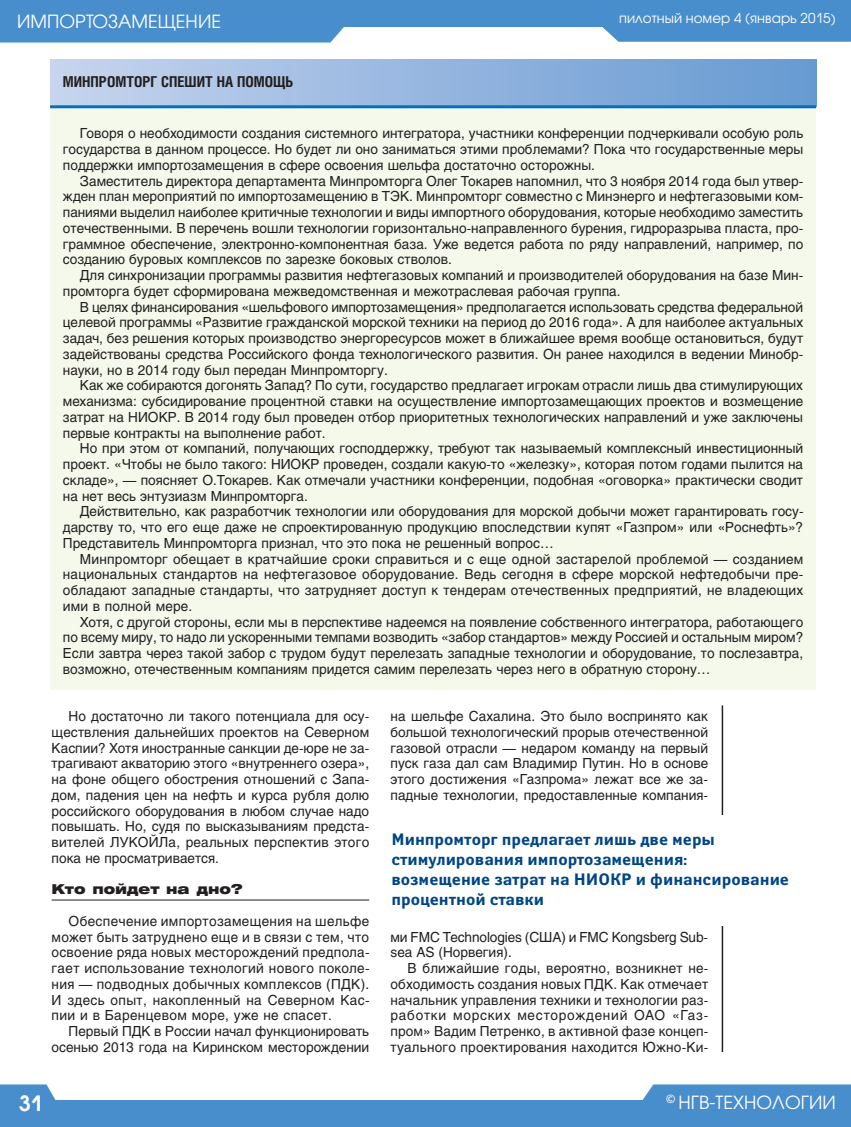
<style>
.page{position:relative;width:851px;height:1127px;background:#fff}
.page>*{position:absolute;margin:0;border:0;box-sizing:border-box;transform-origin:0 0}
.t1{font:600 21px "Avant Garde Gothic C";color:#fff}
.t2{font:18px "Avant Garde Gothic C";letter-spacing:.005em;color:#fff}
.t3{font:700 16.5px/19.8px "Yanus C";color:#004584}
.t4{font:700 15px "Helios Cond";color:#231f20}
.t5{font:13.8px/15.8px "Helios";color:#231f20;text-align:justify}
.t6{font:13.5px "Avant Garde Gothic C";letter-spacing:.005em;color:#fff}
.t7{font:900 13.5px "Helios Ext";letter-spacing:.005em;color:#231f20}
</style>
<div class="page">
<svg style="left:0;top:0;width:367px;height:43px;background:#5897d0"></svg>
<div style="left:39px;top:0;width:811px;height:26px;background:#498ecc"></div>
<svg style="left:573px;top:0;width:278px;height:42px"></svg>
<svg style="left:0;top:1084px;width:56px;height:43px;background:#5294ce"></svg>
<div style="left:39px;top:1100px;width:811px;height:27px;background:#498ecc"></div>
<svg style="left:642px;top:1084px;width:209px;height:43px"></svg>
<hr style="left:52px;top:899px;width:317px;height:1px;background:#231f20">
<hr style="left:721px;top:705px;width:2px;height:347px;background:#231f20">
<div style="left:50px;top:106px;width:765px;height:584px;background:#f4f9eb"></div>
<div style="left:50px;top:60px;width:765px;height:47px;background:linear-gradient(to right,#c6d4ee,#6699d2)"></div>
<hr style="left:50px;top:105px;width:765px;height:3px;background:#0071bc">
<div style="left:391px;top:816px;width:408px;height:110px;background:#fff"></div>
<h2 class="t2" style="left:17px;top:15px;width:205px">ИМПОРТОЗАМЕЩЕНИЕ</h2>
<p class="t6" style="left:619px;top:13px;width:218px">пилотный номер 4 (январь 2015)</p>
<p class="t4" style="left:63px;top:76px;width:232px">МИНПРОМТОРГ СПЕШИТ НА ПОМОЩЬ</p>
<p class="t5" style="left:63px;top:127px;width:741px;text-indent:17px">Говоря о необходимости создания системного интегратора, участники конференции подчеркивали особую роль государства в данном процессе. Но будет ли оно заниматься этими проблемами? Пока что государственные меры поддержки импортозамещения в сфере освоения шельфа достаточно осторожны.</p>
<p class="t5" style="left:63px;top:174px;width:741px;text-indent:17px">Заместитель директора департамента Минпромторга Олег Токарев напомнил, что 3 ноября 2014 года был утвер&shy;жден план мероприятий по импортозамещению в ТЭК. Минпромторг совместно с Минэнерго и нефтегазовыми ком&shy;паниями выделил наиболее критичные технологии и виды импортного оборудования, которые необходимо заместить отечественными. В перечень вошли технологии горизонтально-направленного бурения, гидроразрыва пласта, про&shy;граммное обеспечение, электронно-компонентная база. Уже ведется работа по ряду направлений, например, по созданию буровых комплексов по зарезке боковых стволов.</p>
<p class="t5" style="left:63px;top:269px;width:741px;text-indent:17px">Для синхронизации программы развития нефтегазовых компаний и производителей оборудования на базе Мин&shy;промторга будет сформирована межведомственная и межотраслевая рабочая группа.</p>
<p class="t5" style="left:63px;top:300px;width:741px;text-indent:17px">В целях финансирования «шельфового импортозамещения» предполагается использовать средства федеральной целевой программы «Развитие гражданской морской техники на период до 2016 года». А для наиболее актуальных задач, без решения которых производство энергоресурсов может в ближайшее время вообще остановиться, будут задействованы средства Российского фонда технологического развития. Он ранее находился в ведении Минобр&shy;науки, но в 2014 году был передан Минпромторгу.</p>
<p class="t5" style="left:63px;top:379px;width:741px;text-indent:17px">Как же собираются догонять Запад? По сути, государство предлагает игрокам отрасли лишь два стимулирующих механизма: субсидирование процентной ставки на осуществление импортозамещающих проектов и возмещение затрат на НИОКР. В 2014 году был проведен отбор приоритетных технологических направлений и уже заключены первые контракты на выполнение работ.</p>
<p class="t5" style="left:63px;top:442px;width:741px;text-indent:17px">Но при этом от компаний, получающих господдержку, требуют так называемый комплексный инвестиционный проект. «Чтобы не было такого: НИОКР проведен, создали какую-то «железку», которая потом годами пылится на складе», — поясняет О.Токарев. Как отмечали участники конференции, подобная «оговорка» практически сводит на нет весь энтузиазм Минпромторга.</p>
<p class="t5" style="left:63px;top:505px;width:742px;text-indent:17px">Действительно, как разработчик технологии или оборудования для морской добычи может гарантировать госу&shy;дарству то, что его еще даже не спроектированную продукцию впоследствии купят «Газпром» или «Роснефть»?<br>Представитель Минпромторга признал, что это пока не решенный вопрос…</p>
<p class="t5" style="left:63px;top:552px;width:741px;text-indent:17px">Минпромторг обещает в кратчайшие сроки справиться и с еще одной застарелой проблемой — созданием национальных стандартов на нефтегазовое оборудование. Ведь сегодня в сфере морской нефтедобычи пре&shy;обладают западные стандарты, что затрудняет доступ к тендерам отечественных предприятий, не владеющих ими в полной мере.</p>
<p class="t5" style="left:63px;top:615px;width:741px;text-indent:17px">Хотя, с другой стороны, если мы в перспективе надеемся на появление собственного интегратора, работающего по всему миру, то надо ли ускоренными темпами возводить «забор стандартов» между Россией и остальным миром?<br>Если завтра через такой забор с трудом будут перелезать западные технологии и оборудование, то послезавтра, возможно, отечественным компаниям придется самим перелезать через него в обратную сторону…</p>
<p class="t5" style="left:52px;top:710px;width:319px;text-indent:17px">Но достаточно ли такого потенциала для осу&shy;ществления дальнейших проектов на Северном Каспии? Хотя иностранные санкции де-юре не за&shy;трагивают акваторию этого «внутреннего озера», на фоне общего обострения отношений с Запа&shy;дом, падения цен на нефть и курса рубля долю российского оборудования в любом случае надо повышать. Но, судя по высказываниям предста&shy;вителей ЛУКОЙЛа, реальных перспектив этого пока не просматривается.</p>
<p class="t7" style="left:52px;top:884px;width:192px">Кто пойдет на дно?</p>
<p class="t5" style="left:52px;top:914px;width:319px;text-indent:17px">Обеспечение импортозамещения на шельфе может быть затруднено еще и в связи с тем, что освоение ряда новых месторождений предпола&shy;гает использование технологий нового поколе&shy;ния — подводных добычных комплексов (ПДК).<br>И здесь опыт, накопленный на Северном Кас&shy;пии и в Баренцевом море, уже не спасет.</p>
<p class="t5" style="left:52px;top:1025px;width:319px;text-align:right">Первый ПДК в России начал функционировать осенью 2013 года на Киринском месторождении</p>
<p class="t5" style="left:390px;top:710px;width:319px">на шельфе Сахалина. Это было воспринято как большой технологический прорыв отечественной газовой отрасли — недаром команду на первый пуск газа дал сам Владимир Путин. Но в основе этого достижения «Газпрома» лежат все же за&shy;падные технологии, предоставленные компания-</p>
<p class="t3" style="left:391px;top:831px;width:399px">Минпромторг предлагает лишь две меры стимулирования импортозамещения: возмещение затрат на НИОКР и финансирование процентной ставки</p>
<p class="t5" style="left:390px;top:930px;width:319px">ми FMC Technologies (США) и FMC Kongsberg Sub&shy;sea AS (Норвегия).</p>
<p class="t5" style="left:390px;top:962px;width:319px;text-indent:17px">В ближайшие годы, вероятно, возникнет не&shy;обходимость создания новых ПДК. Как отмечает начальник управления техники и технологии раз&shy;работки морских месторождений ОАО «Газ&shy;пром» Вадим Петренко, в активной фазе концеп&shy;туального проектирования находится Южно-Ки-</p>
<h1 class="t1" style="left:19px;top:1095px;width:25px">31</h1>
<h2 class="t2" style="left:666px;top:1095px;width:171px"><sup>©</sup> НГВ-ТЕХНОЛОГИИ</h2>
</div>
